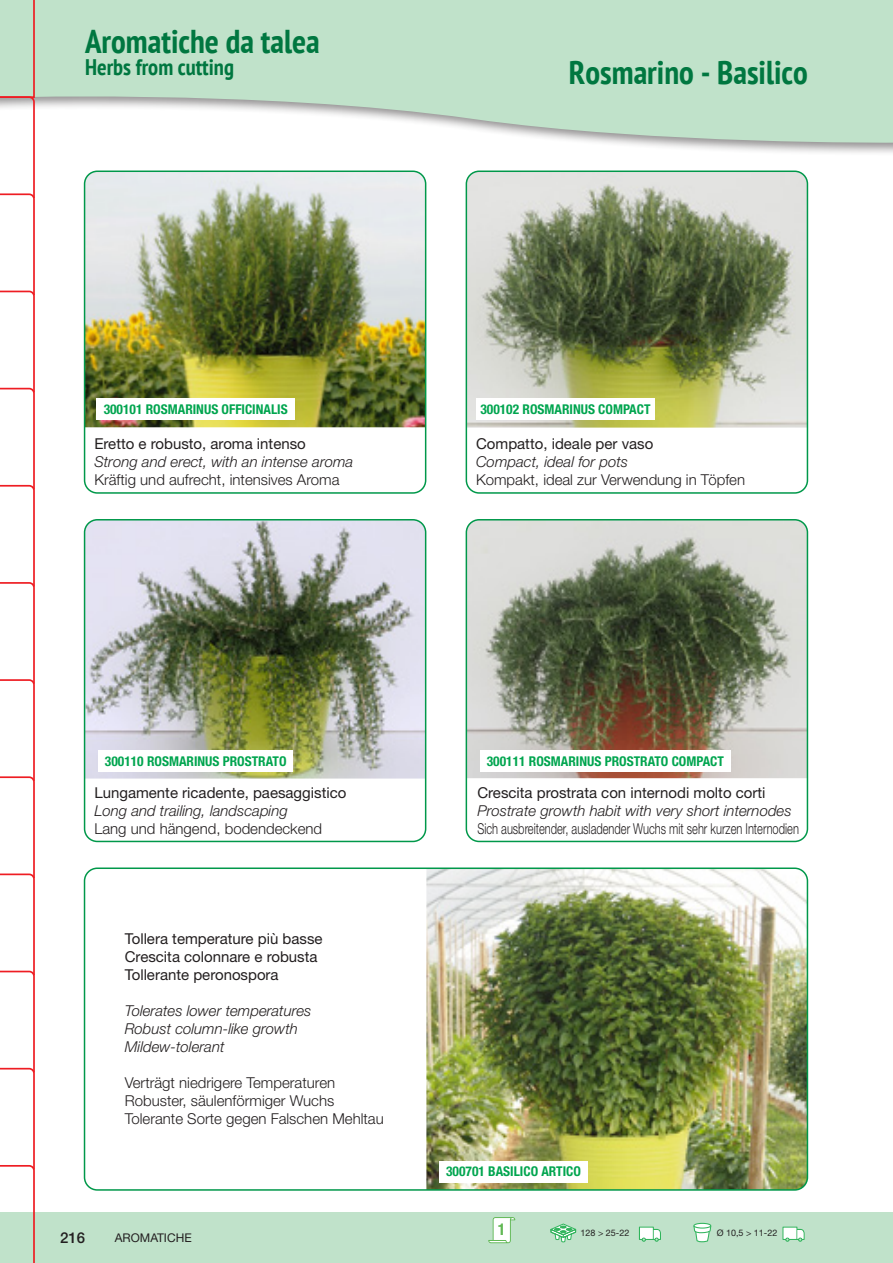
<style>
.page{position:relative;width:893px;height:1263px;background:#fff}
.page>*{position:absolute;margin:0;border:0;box-sizing:border-box;transform-origin:0 0}
.t1{font:700 condensed 33px "PT Sans";color:#007740}
.t2{font:700 condensed 22.5px "PT Sans";color:#007740}
.Dida{font:700 condensed 16.35px "Helvetica Neue LT Std";color:#61b854}
.seconda_lingua{font:15px "Helvetica Neue LT Std";color:#231f20}
.seconda_lingua-2{font:italic 300 15px "Helvetica Neue LT Std";color:#231f20}
.seconda_lingua-3{font:300 15px "Helvetica Neue LT Std";color:#231f20}
.seconda_lingua-4{font:300 15px "Helvetica Neue LT Std";color:#231f20;scale:.74 1}
.t3{font:500 15px "Helvetica Neue LT Std";color:#231f20}
.Dida-2{font:700 condensed 13.5px "Helvetica Neue LT Std";color:#00a54f}
.t4{font:12px "Helvetica Neue LT Std";color:#231f20}
.t5{font:9px "Helvetica Neue LT Std";color:#231f20}
</style>
<div class="page">
<div style="left:0;top:1212px;width:893px;height:51px;background:#c0e2ca"></div>
<img style="left:426px;top:870px;width:381px;height:318px">
<div style="left:84px;top:867px;width:724px;height:324px;border:2px solid #00984a;border-radius:13px"></div>
<div style="left:0;top:0;width:893px;height:156px;background:#231f20;opacity:.5"></div>
<svg style="left:36px;top:0;width:857px;height:144px;background:#c7e3d0"></svg>
<svg style="left:550px;top:1223px;width:27px;height:20px"></svg>
<svg style="left:639px;top:1226px;width:22px;height:16px"></svg>
<svg style="left:693px;top:1225px;width:19px;height:18px"></svg>
<div style="left:694px;top:1223px;width:17px;height:5px;background:#fff;border-radius:50%"></div>
<div style="left:693px;top:1223px;width:18px;height:5px;border:1px solid #30b45c;border-radius:50%"></div>
<svg style="left:782px;top:1226px;width:23px;height:16px"></svg>
<svg style="left:488px;top:1217px;width:27px;height:26px"></svg>
<img style="left:85px;top:520px;width:341px;height:258px">
<div style="left:84px;top:519px;width:342px;height:323px;border:2px solid #00984a;border-radius:13px"></div>
<img style="left:466px;top:520px;width:341px;height:258px">
<div style="left:466px;top:519px;width:342px;height:323px;border:2px solid #00984a;border-radius:13px"></div>
<img style="left:85px;top:171px;width:341px;height:256px">
<div style="left:84px;top:171px;width:342px;height:323px;border:2px solid #00984a;border-radius:13px"></div>
<img style="left:466px;top:171px;width:341px;height:257px">
<div style="left:466px;top:171px;width:342px;height:323px;border:2px solid #00984a;border-radius:13px"></div>
<div style="left:96px;top:398px;width:199px;height:21px;background:#fff"></div>
<div style="left:99px;top:751px;width:194px;height:21px;background:#fff"></div>
<div style="left:480px;top:751px;width:250px;height:21px;background:#fff"></div>
<div style="left:439px;top:1161px;width:149px;height:21px;background:#fff"></div>
<div style="left:476px;top:398px;width:179px;height:22px;background:#fff"></div>
<svg style="left:0;top:0;width:36px;height:1263px"></svg>
<p class="t1" style="left:85px;top:19px;width:236px">Aromatiche da talea</p>
<p class="t2" style="left:85px;top:53px;width:150px">Herbs from cutting</p>
<p class="t1" style="left:569px;top:50px;width:240px">Rosmarino - Basilico</p>
<p class="Dida-2" style="left:104px;top:401px;width:186px">300101 ROSMARINUS OFFICINALIS</p>
<p class="seconda_lingua" style="left:94px;top:435px;width:213px">Eretto e robusto, aroma intenso</p>
<p class="seconda_lingua-2" style="left:94px;top:453px;width:260px">Strong and erect, with an intense aroma</p>
<p class="seconda_lingua-3" style="left:94px;top:470px;width:247px">Kräftig und aufrecht, intensives Aroma</p>
<p class="Dida-2" style="left:480px;top:401px;width:172px">300102 ROSMARINUS COMPACT</p>
<p class="seconda_lingua" style="left:476px;top:435px;width:179px">Compatto, ideale per vaso</p>
<p class="seconda_lingua-2" style="left:476px;top:453px;width:153px">Compact, ideal for pots</p>
<p class="seconda_lingua-3" style="left:476px;top:470px;width:270px">Kompakt, ideal zur Verwendung in Töpfen</p>
<p class="Dida-2" style="left:105px;top:753px;width:183px">300110 ROSMARINUS PROSTRATO</p>
<p class="Dida-2" style="left:487px;top:753px;width:239px">300111 ROSMARINUS PROSTRATO COMPACT</p>
<p class="seconda_lingua" style="left:94px;top:783px;width:254px">Lungamente ricadente, paesaggistico</p>
<p class="seconda_lingua-2" style="left:94px;top:801px;width:195px">Long and trailing, landscaping</p>
<p class="seconda_lingua-3" style="left:94px;top:819px;width:229px">Lang und hängend, bodendeckend</p>
<p class="seconda_lingua" style="left:125px;top:930px;width:199px">Tollera temperature più basse</p>
<p class="seconda_lingua" style="left:125px;top:948px;width:194px">Crescita colonnare e robusta</p>
<p class="seconda_lingua" style="left:125px;top:966px;width:155px">Tollerante peronospora</p>
<p class="seconda_lingua-2" style="left:125px;top:1002px;width:188px">Tolerates lower temperatures</p>
<p class="seconda_lingua-2" style="left:125px;top:1020px;width:175px">Robust column-like growth</p>
<p class="seconda_lingua-2" style="left:125px;top:1038px;width:101px">Mildew-tolerant</p>
<p class="seconda_lingua-3" style="left:125px;top:1074px;width:212px">Verträgt niedrigere Temperaturen</p>
<p class="seconda_lingua-3" style="left:125px;top:1092px;width:211px">Robuster, säulenförmiger Wuchs</p>
<p class="seconda_lingua-3" style="left:125px;top:1110px;width:260px">Tolerante Sorte gegen Falschen Mehltau</p>
<p class="t3" style="left:60px;top:1228px;width:27px">216</p>
<p class="t4" style="left:115px;top:1230px;width:78px">AROMATICHE</p>
<p class="seconda_lingua" style="left:477px;top:783px;width:290px">Crescita prostrata con internodi molto corti</p>
<p class="seconda_lingua-2" style="left:477px;top:801px;width:316px">Prostrate growth habit with very short internodes</p>
<p class="seconda_lingua-4" style="left:477px;top:819px;width:436px">Sich ausbreitender, ausladender Wuchs mit sehr kurzen Internodien</p>
<p class="Dida-2" style="left:446px;top:1163px;width:136px">300701 BASILICO ARTICO</p>
<p class="Dida" style="left:498px;top:1219px;width:9px">1</p>
<p class="t5" style="left:580px;top:1228px;width:50px">128 &gt; 25-22</p>
<p class="t5" style="left:717px;top:1228px;width:62px">Ø 10,5 &gt; 11-22</p>
</div>
